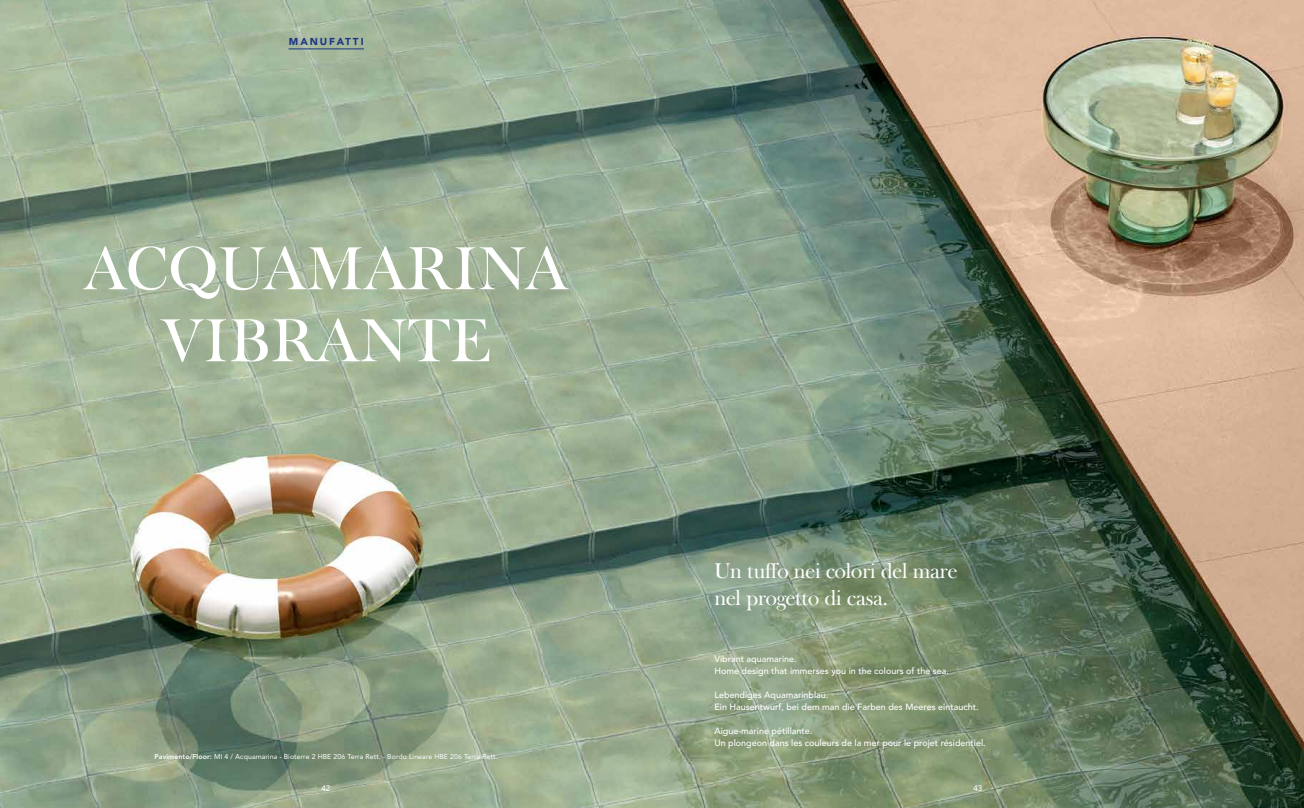
<style>
.page{position:relative;width:1304px;height:808px;background:#fff}
.page>*{position:absolute;margin:0;border:0;box-sizing:border-box;transform-origin:0 0}
.t1{font:60px/72px "Big Moore";letter-spacing:.025em;color:#fff;text-align:center}
.t2{font:21px/27px "Big Moore";color:#fff}
.t3{font:900 10px "Avenir LT Std";letter-spacing:.2em;color:#1c3684}
.t4{font:500 9px/12px "Avenir LT Std";color:#fff}
.t5{font:500 8px "Avenir LT Std";color:#fff}
.t6{font:7px "Avenir LT Std";letter-spacing:.01em;color:#fff}
.s1{font-weight:800}
</style>
<div class="page">
<img style="left:0;top:0;width:1304px;height:808px">
<hr style="left:289px;top:49px;width:75px;height:1px;background:#1c3684">
<p class="t3" style="left:289px;top:36px;width:76px">MANUFATTI</p>
<h1 class="t1" style="left:85px;top:233px;width:483px">ACQUAMARINA<br>VIBRANTE</h1>
<p class="t6" style="left:155px;top:753px;width:344px"><span class="s1">Pavimento/Floor:</span> MI 4 / Acquamarina - Bioterre 2 HBE 206 Terra Rett. - Bordo Lineare HBE 206 Terra Rett.</p>
<p class="t5" style="left:322px;top:783px;width:10px">42</p>
<h2 class="t2" style="left:714px;top:558px;width:244px">Un tuffo nei colori del mare nel progetto di casa.</h2>
<p class="t4" style="left:714px;top:653px;width:236px">Vibrant aquamarine.<br>Home design that immerses you in the colours of the sea.</p>
<p class="t4" style="left:714px;top:689px;width:266px">Lebendiges Aquamarinblau.<br>Ein Hausentwurf, bei dem man die Farben des Meeres eintaucht.</p>
<p class="t4" style="left:714px;top:725px;width:273px">Aigue-marine pétillante.<br>Un plongeon dans les couleurs de la mer pour le projet résidentiel.</p>
<p class="t5" style="left:974px;top:783px;width:10px">43</p>
</div>
